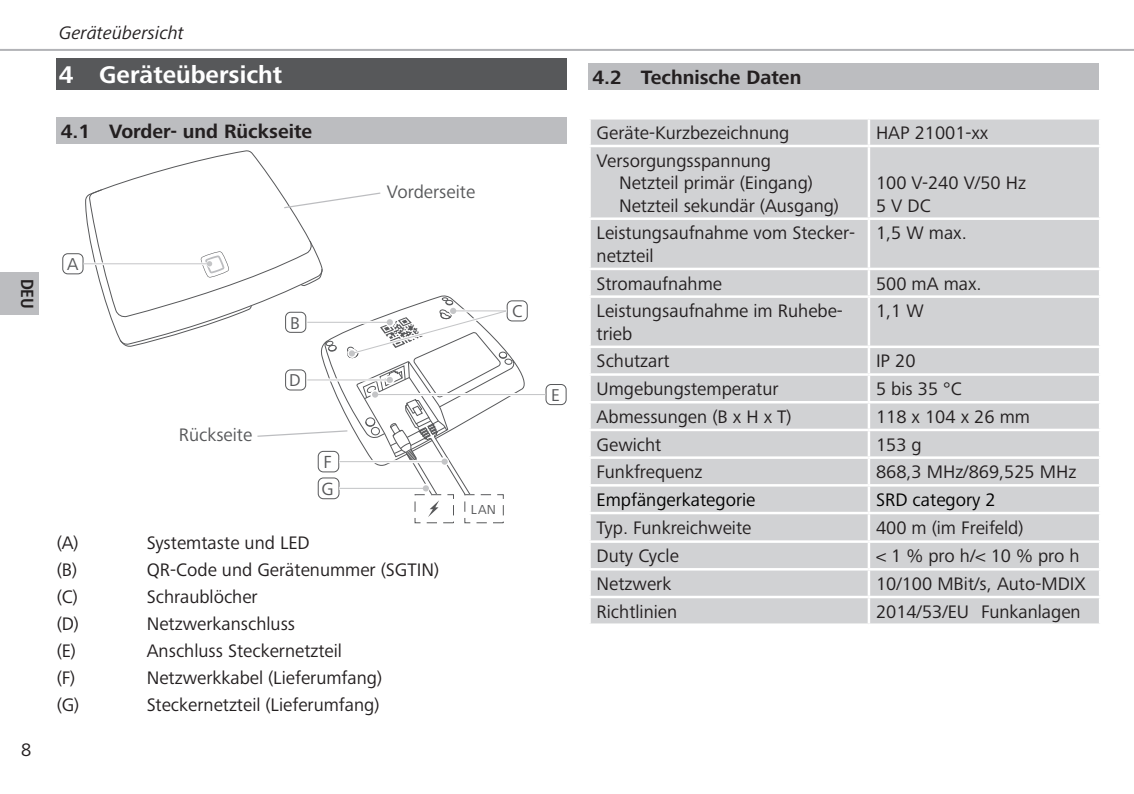
<style>
.page{position:relative;width:1134px;height:794px;background:#fff}
.page>*{position:absolute;margin:0;border:0;box-sizing:border-box;transform-origin:0 0}
.t1{font:700 25px "Frutiger Next LTW1 G";color:#fff}
.t2{font:700 20px "Frutiger Next LTW1 G";color:#231f20}
.t3{font:18.75px/22.5px "Frutiger Next LTW1 G";color:#231f20}
.t4{font:18.75px "Frutiger Next LTW1 G";color:#000}
.t5{font:18.75px "Frutiger Next LTW1 G";color:#57585a}
.t6{font:italic 18.75px "Frutiger Next LTW1 G";color:#231f20}
.t7{font:18.25px "Frutiger Next LTW1 G";color:#57585a}
.t8{font:18px "Frutiger Next LTW1 G";color:#57585a}
.t9{font:17.75px "Frutiger Next LTW1 G";color:#57585a}
.t10{font:700 condensed 17.5px "Frutiger LT Com";color:#231f20}
.t11{font:13.5px "Frutiger Next LTW1 G";color:#57585a}
</style>
<div class="page">
<hr style="left:0;top:49px;width:1134px;height:2px;background:#b2b3b7">
<div style="left:0;top:272px;width:39px;height:43px;background:#bcbdc0"></div>
<div style="left:57px;top:58px;width:510px;height:32px;background:#57585a"></div>
<div style="left:57px;top:117px;width:510px;height:27px;background:#bcbdc0"></div>
<svg style="left:85px;top:150px;width:194px;height:86px"></svg>
<div style="left:62px;top:253px;width:21px;height:21px;border:1px solid #57585a;border-radius:5px"></div>
<hr style="left:84px;top:263px;width:126px;height:1px;background:#c4c5c7">
<div style="left:546px;top:384px;width:20px;height:21px;border:1px solid #57585a;border-radius:5px"></div>
<hr style="left:375px;top:394px;width:170px;height:1px;background:#c4c5c7">
<svg style="left:89px;top:189px;width:439px;height:334px"></svg>
<div style="left:588px;top:63px;width:510px;height:27px;background:#bcbdc0"></div>
<div style="left:591px;top:119px;width:508px;height:504px;background:#d1d2d4"></div>
<hr style="left:868px;top:119px;width:2px;height:26px;background:#fff">
<hr style="left:588px;top:145px;width:281px;height:2px;background:#fff">
<hr style="left:869px;top:145px;width:232px;height:2px;background:#fff">
<hr style="left:868px;top:147px;width:2px;height:70px;background:#fff">
<hr style="left:588px;top:217px;width:281px;height:3px;background:#fff">
<hr style="left:869px;top:217px;width:232px;height:3px;background:#fff">
<hr style="left:868px;top:220px;width:2px;height:48px;background:#fff">
<hr style="left:588px;top:268px;width:281px;height:2px;background:#fff">
<hr style="left:869px;top:268px;width:232px;height:2px;background:#fff">
<hr style="left:868px;top:270px;width:2px;height:25px;background:#fff">
<hr style="left:588px;top:295px;width:281px;height:3px;background:#fff">
<hr style="left:869px;top:295px;width:232px;height:3px;background:#fff">
<hr style="left:868px;top:298px;width:2px;height:47px;background:#fff">
<hr style="left:588px;top:345px;width:281px;height:3px;background:#fff">
<hr style="left:869px;top:345px;width:232px;height:3px;background:#fff">
<hr style="left:868px;top:348px;width:2px;height:25px;background:#fff">
<hr style="left:588px;top:373px;width:281px;height:3px;background:#fff">
<hr style="left:869px;top:373px;width:232px;height:3px;background:#fff">
<hr style="left:868px;top:376px;width:2px;height:25px;background:#fff">
<hr style="left:588px;top:401px;width:281px;height:2px;background:#fff">
<hr style="left:869px;top:401px;width:232px;height:2px;background:#fff">
<hr style="left:868px;top:403px;width:2px;height:26px;background:#fff">
<hr style="left:588px;top:429px;width:281px;height:2px;background:#fff">
<hr style="left:869px;top:429px;width:232px;height:2px;background:#fff">
<hr style="left:868px;top:431px;width:2px;height:25px;background:#fff">
<hr style="left:588px;top:456px;width:281px;height:3px;background:#fff">
<hr style="left:869px;top:456px;width:232px;height:3px;background:#fff">
<hr style="left:868px;top:459px;width:2px;height:25px;background:#fff">
<hr style="left:588px;top:484px;width:281px;height:2px;background:#fff">
<hr style="left:869px;top:484px;width:232px;height:2px;background:#fff">
<hr style="left:868px;top:486px;width:2px;height:26px;background:#fff">
<hr style="left:588px;top:512px;width:281px;height:2px;background:#fff">
<hr style="left:869px;top:512px;width:232px;height:2px;background:#fff">
<hr style="left:868px;top:514px;width:2px;height:26px;background:#fff">
<hr style="left:588px;top:540px;width:281px;height:3px;background:#fff">
<hr style="left:869px;top:540px;width:232px;height:3px;background:#fff">
<hr style="left:868px;top:543px;width:2px;height:25px;background:#fff">
<hr style="left:588px;top:568px;width:281px;height:2px;background:#fff">
<hr style="left:869px;top:568px;width:232px;height:2px;background:#fff">
<hr style="left:868px;top:570px;width:2px;height:26px;background:#fff">
<hr style="left:588px;top:596px;width:281px;height:2px;background:#fff">
<hr style="left:869px;top:596px;width:232px;height:2px;background:#fff">
<hr style="left:868px;top:598px;width:2px;height:25px;background:#fff">
<p class="t10" style="left:38px;top:279px;width:32px;rotate:90deg">DEU</p>
<p class="t3" style="left:21px;top:739px;width:12px">8</p>
<p class="t6" style="left:59px;top:22px;width:126px">Geräteübersicht</p>
<h1 class="t1" style="left:59px;top:61px;width:225px">4 Geräteübersicht</h1>
<p class="t2" style="left:61px;top:120px;width:253px">4.1 Vorder- und Rückseite</p>
<p class="t5" style="left:387px;top:181px;width:90px">Vorderseite</p>
<p class="t9" style="left:67px;top:253px;width:13px">A</p>
<p class="t5" style="left:179px;top:424px;width:75px">Rückseite</p>
<p class="t9" style="left:290px;top:312px;width:11px">B</p>
<p class="t9" style="left:289px;top:370px;width:13px">D</p>
<p class="t8" style="left:324px;top:452px;width:10px">F</p>
<p class="t7" style="left:321px;top:478px;width:14px">G</p>
<p class="t3" style="left:57px;top:532px;width:23px">(A)</p>
<p class="t3" style="left:147px;top:532px;width:165px">Systemtaste und LED</p>
<p class="t3" style="left:57px;top:559px;width:22px">(B)</p>
<p class="t3" style="left:147px;top:559px;width:294px">QR-Code und Gerätenummer (SGTIN)</p>
<p class="t3" style="left:57px;top:586px;width:23px">(C)</p>
<p class="t3" style="left:147px;top:586px;width:113px">Schraublöcher</p>
<p class="t3" style="left:57px;top:613px;width:24px">(D)</p>
<p class="t3" style="left:147px;top:613px;width:150px">Netzwerkanschluss</p>
<p class="t3" style="left:57px;top:640px;width:21px">(E)</p>
<p class="t3" style="left:147px;top:640px;width:197px">Anschluss Steckernetzteil</p>
<p class="t3" style="left:57px;top:667px;width:20px">(F)</p>
<p class="t3" style="left:147px;top:667px;width:237px">Netzwerkkabel (Lieferumfang)</p>
<p class="t3" style="left:57px;top:694px;width:24px">(G)</p>
<p class="t3" style="left:147px;top:694px;width:234px">Steckernetzteil (Lieferumfang)</p>
<p class="t9" style="left:512px;top:301px;width:12px">C</p>
<p class="t11" style="left:471px;top:502px;width:27px">LAN</p>
<p class="t9" style="left:551px;top:385px;width:10px">E</p>
<p class="t2" style="left:592px;top:66px;width:210px">4.2 Technische Daten</p>
<p class="t3" style="left:597px;top:122px;width:194px">Geräte-Kurzbezeichnung</p>
<p class="t3" style="left:876px;top:122px;width:114px">HAP 21001-xx</p>
<p class="t3" style="left:619px;top:150px;width:221px;text-indent:-22px">Versorgungsspannung<br>Netzteil primär (Eingang)<br>Netzteil sekundär (Ausgang)</p>
<p class="t3" style="left:876px;top:172px;width:151px">100 V-240 V/50 Hz<br>5 V DC</p>
<p class="t3" style="left:597px;top:222px;width:260px">Leistungsaufnahme vom Stecker&shy;netzteil</p>
<p class="t3" style="left:876px;top:222px;width:92px">1,5 W max.</p>
<p class="t3" style="left:597px;top:273px;width:127px">Stromaufnahme</p>
<p class="t3" style="left:876px;top:273px;width:107px">500 mA max.</p>
<p class="t3" style="left:597px;top:300px;width:248px">Leistungsaufnahme im Ruhebe&shy;trieb</p>
<p class="t3" style="left:876px;top:300px;width:49px">1,1 W</p>
<p class="t3" style="left:597px;top:350px;width:75px">Schutzart</p>
<p class="t3" style="left:876px;top:350px;width:41px">IP 20</p>
<p class="t3" style="left:597px;top:378px;width:183px">Umgebungstemperatur</p>
<p class="t3" style="left:876px;top:378px;width:87px">5 bis 35 °C</p>
<p class="t3" style="left:597px;top:406px;width:196px">Abmessungen (B x H x T)</p>
<p class="t3" style="left:876px;top:406px;width:156px">118 x 104 x 26 mm</p>
<p class="t3" style="left:597px;top:434px;width:66px">Gewicht</p>
<p class="t3" style="left:876px;top:434px;width:47px">153 g</p>
<p class="t3" style="left:597px;top:461px;width:107px">Funkfrequenz</p>
<p class="t3" style="left:876px;top:461px;width:202px">868,3 MHz/869,525 MHz</p>
<p class="t4" style="left:597px;top:489px;width:160px">Empfängerkategorie</p>
<p class="t4" style="left:876px;top:489px;width:121px">SRD category 2</p>
<p class="t3" style="left:597px;top:517px;width:156px">Typ. Funkreichweite</p>
<p class="t3" style="left:876px;top:517px;width:149px">400 m (im Freifeld)</p>
<p class="t3" style="left:597px;top:545px;width:84px">Duty Cycle</p>
<p class="t3" style="left:876px;top:545px;width:205px">&lt; 1 % pro h/&lt; 10 % pro h</p>
<p class="t3" style="left:597px;top:573px;width:76px">Netzwerk</p>
<p class="t3" style="left:876px;top:573px;width:211px">10/100 MBit/s, Auto-MDIX</p>
<p class="t3" style="left:597px;top:601px;width:82px">Richtlinien</p>
<p class="t3" style="left:876px;top:601px;width:206px">2014/53/EU Funkanlagen</p>
</div>
